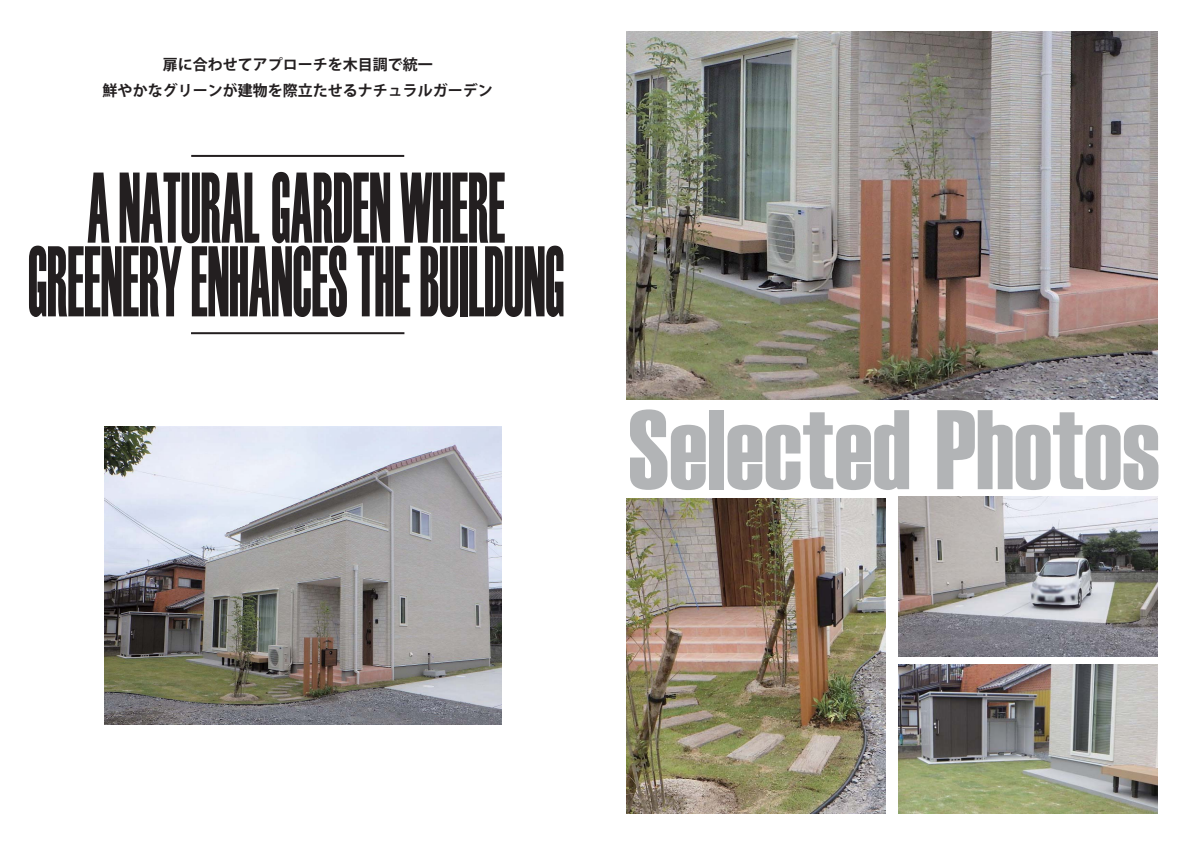
<style>
.page{position:relative;width:1191px;height:842px;background:#fff}
.page>*{position:absolute;margin:0;border:0;box-sizing:border-box;transform-origin:0 0}
.t1{font:112.8px "Haettenschweiler";color:#b2b4b6;scale:.95 1}
.t2{font:100.1px/73.7px "Haettenschweiler";color:#231f20;text-align:center;scale:.51 1}
.t3{font:15px/26.2px "Koz Go Pr 6 N Bold 90 msp RKSJ H";color:#231f20;text-align:center}
</style>
<div class="page">
<img style="left:626px;top:498px;width:259px;height:315px">
<img style="left:898px;top:496px;width:259px;height:160px">
<img style="left:898px;top:664px;width:259px;height:149px">
<img style="left:626px;top:31px;width:531px;height:368px">
<hr style="left:191px;top:155px;width:213px;height:2px;background:#231f20">
<hr style="left:191px;top:332px;width:213px;height:2px;background:#231f20">
<img style="left:104px;top:426px;width:397px;height:299px">
<p class="t3" style="left:103px;top:53px;width:392px">扉に合わせてアプローチを木目調で統一<br>鮮やかなグリーンが建物を際立たせるナチュラルガーデン</p>
<p class="t2" style="left:28px;top:168px;width:1052px">A NATURAL GARDEN WHERE<br>GREENERY ENHANCES THE BUILDUNG</p>
<p class="t1" style="left:628px;top:390px;width:561px">Selected Photos</p>
</div>
